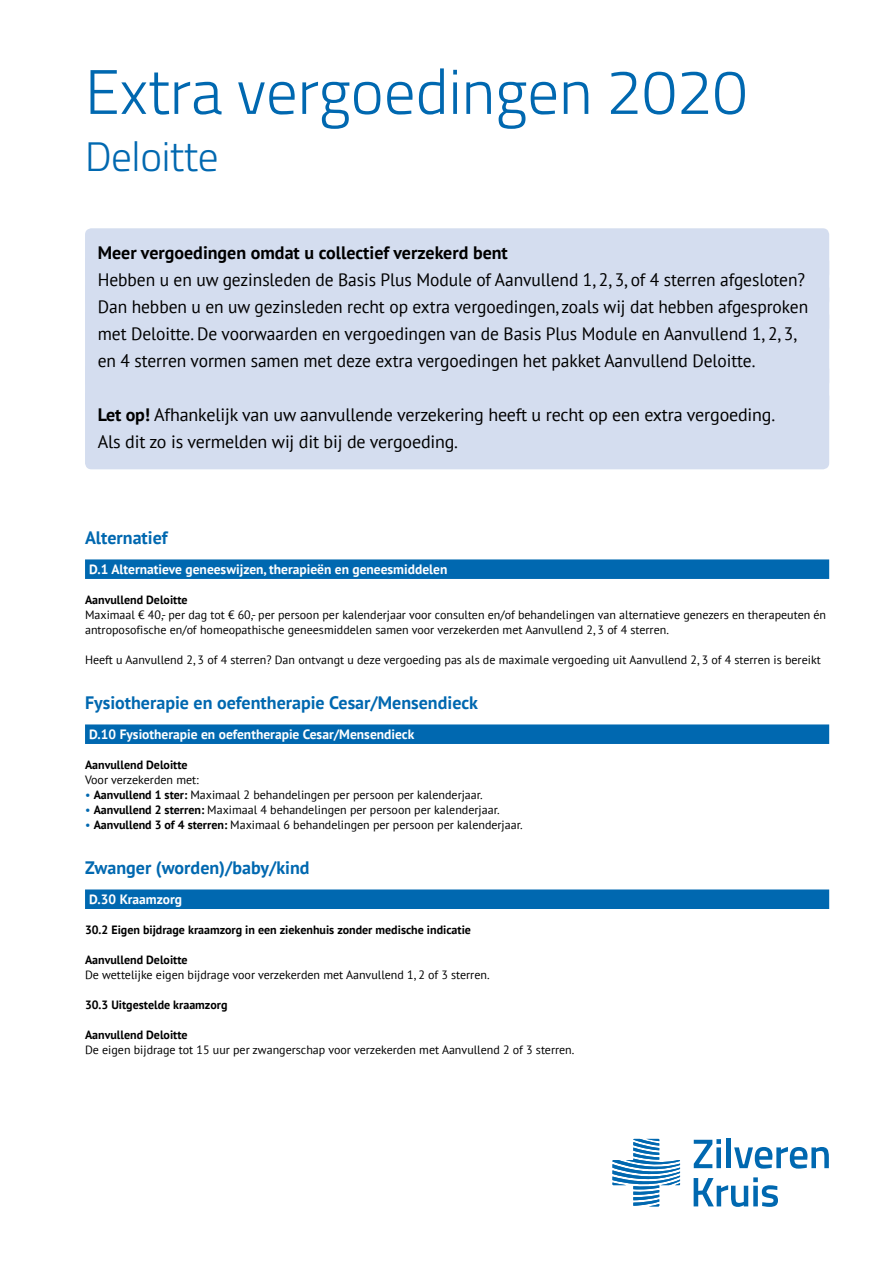
<style>
.page{position:relative;width:893px;height:1263px;background:#fff}
.page>*{position:absolute;margin:0;border:0;box-sizing:border-box;transform-origin:0 0}
.t1{font:300 63px "Titillium Web";color:#0068b0}
.t2{font:300 41.25px "Titillium Web";letter-spacing:-.01em;color:#0068b0}
.t3{font:18px/27px "PT Sans";letter-spacing:-.005em;color:#000}
.t4{font:700 18px "PT Sans";color:#0068b0}
.t5{font:700 18px "PT Sans";color:#000}
.t6{font:700 13.5px "PT Sans";color:#fff}
.t7{font:12px/15px "PT Sans";color:#000}
.t8{font:700 12px "PT Sans";color:#000}
.s1{font-weight:700}
.s2{color:#0068b0}
</style>
<div class="page">
<div style="left:85px;top:228px;width:744px;height:52px;background:#d4ddef;border-radius:6px"></div>
<div style="left:85px;top:255px;width:744px;height:52px;background:#d4ddef;border-radius:6px"></div>
<div style="left:85px;top:282px;width:744px;height:52px;background:#d4ddef;border-radius:6px"></div>
<div style="left:85px;top:309px;width:744px;height:79px;background:#d4ddef;border-radius:6px"></div>
<div style="left:85px;top:363px;width:744px;height:52px;background:#d4ddef;border-radius:6px"></div>
<div style="left:85px;top:390px;width:744px;height:79px;background:#d4ddef;border-radius:6px"></div>
<div style="left:85px;top:559px;width:744px;height:20px;background:#0068b0"></div>
<div style="left:85px;top:724px;width:744px;height:20px;background:#0068b0"></div>
<div style="left:85px;top:889px;width:744px;height:20px;background:#0068b0"></div>
<svg style="left:694px;top:1139px;width:27px;height:29px"></svg>
<div style="left:726px;top:1139px;width:5px;height:29px;background:#0068b0"></div>
<svg style="left:734px;top:1147px;width:95px;height:21px"></svg>
<svg style="left:694px;top:1177px;width:84px;height:29px"></svg>
<svg style="left:612px;top:1139px;width:68px;height:67px"></svg>
<h1 class="t1" style="left:85px;top:46px;width:664px">Extra vergoedingen 2020</h1>
<h2 class="t2" style="left:85px;top:127px;width:135px">Deloitte</h2>
<h3 class="t5" style="left:98px;top:240px;width:412px">Meer vergoedingen omdat u collectief verzekerd bent</h3>
<p class="t3" style="left:98px;top:266px;width:712px">Hebben u en uw gezinsleden de Basis Plus Module of Aanvullend 1, 2, 3, of 4 sterren afgesloten?<br>Dan hebben u en uw gezinsleden recht op extra vergoedingen, zoals wij dat hebben afgesproken met Deloitte. De voorwaarden en vergoedingen van de Basis Plus Module en Aanvullend 1, 2, 3, en 4 sterren vormen samen met deze extra vergoedingen het pakket Aanvullend Deloitte.</p>
<h3 class="t3" style="left:98px;top:401px;width:679px"><span class="s1">Let op!</span> Afhankelijk van uw aanvullende verzekering heeft u recht op een extra vergoeding.<br>Als dit zo is vermelden wij dit bij de vergoeding.</h3>
<h3 class="t4" style="left:85px;top:525px;width:84px">Alternatief</h3>
<p class="t6" style="left:89px;top:560px;width:360px">D.1 Alternatieve geneeswijzen, therapieën en geneesmiddelen</p>
<p class="t8" style="left:85px;top:592px;width:104px">Aanvullend Deloitte</p>
<p class="t7" style="left:85px;top:607px;width:743px">Maximaal € 40,- per dag tot € 60,- per persoon per kalenderjaar voor consulten en/of behandelingen van alternatieve genezers en therapeuten én antroposofische en/of homeopathische geneesmiddelen samen voor verzekerden met Aanvullend 2, 3 of 4 sterren.</p>
<p class="t7" style="left:85px;top:652px;width:737px">Heeft u Aanvullend 2, 3 of 4 sterren? Dan ontvangt u deze vergoeding pas als de maximale vergoeding uit Aanvullend 2, 3 of 4 sterren is bereikt</p>
<h3 class="t4" style="left:85px;top:690px;width:394px">Fysiotherapie en oefentherapie Cesar/Mensendieck</h3>
<p class="t6" style="left:89px;top:725px;width:327px">D.10 Fysiotherapie en oefentherapie Cesar/Mensendieck</p>
<p class="t8" style="left:85px;top:757px;width:104px">Aanvullend Deloitte</p>
<p class="t7" style="left:85px;top:772px;width:115px">Voor verzekerden met:</p>
<p class="t7" style="left:85px;top:787px;width:399px"><span class="s2">•</span> <span class="s1">Aanvullend 1 ster:</span> Maximaal 2 behandelingen per persoon per kalenderjaar.</p>
<p class="t7" style="left:85px;top:802px;width:416px"><span class="s2">•</span> <span class="s1">Aanvullend 2 sterren:</span> Maximaal 4 behandelingen per persoon per kalenderjaar.</p>
<p class="t7" style="left:85px;top:817px;width:439px"><span class="s2">•</span> <span class="s1">Aanvullend 3 of 4 sterren:</span> Maximaal 6 behandelingen per persoon per kalenderjaar.</p>
<h3 class="t4" style="left:85px;top:855px;width:226px">Zwanger (worden)/baby/kind</h3>
<p class="t6" style="left:89px;top:890px;width:94px">D.30 Kraamzorg</p>
<p class="t8" style="left:85px;top:922px;width:388px">30.2 Eigen bijdrage kraamzorg in een ziekenhuis zonder medische indicatie</p>
<p class="t8" style="left:85px;top:952px;width:104px">Aanvullend Deloitte</p>
<p class="t7" style="left:85px;top:967px;width:406px">De wettelijke eigen bijdrage voor verzekerden met Aanvullend 1, 2 of 3 sterren.</p>
<p class="t8" style="left:85px;top:997px;width:144px">30.3 Uitgestelde kraamzorg</p>
<p class="t8" style="left:85px;top:1027px;width:104px">Aanvullend Deloitte</p>
<p class="t7" style="left:85px;top:1042px;width:491px">De eigen bijdrage tot 15 uur per zwangerschap voor verzekerden met Aanvullend 2 of 3 sterren.</p>
</div>
